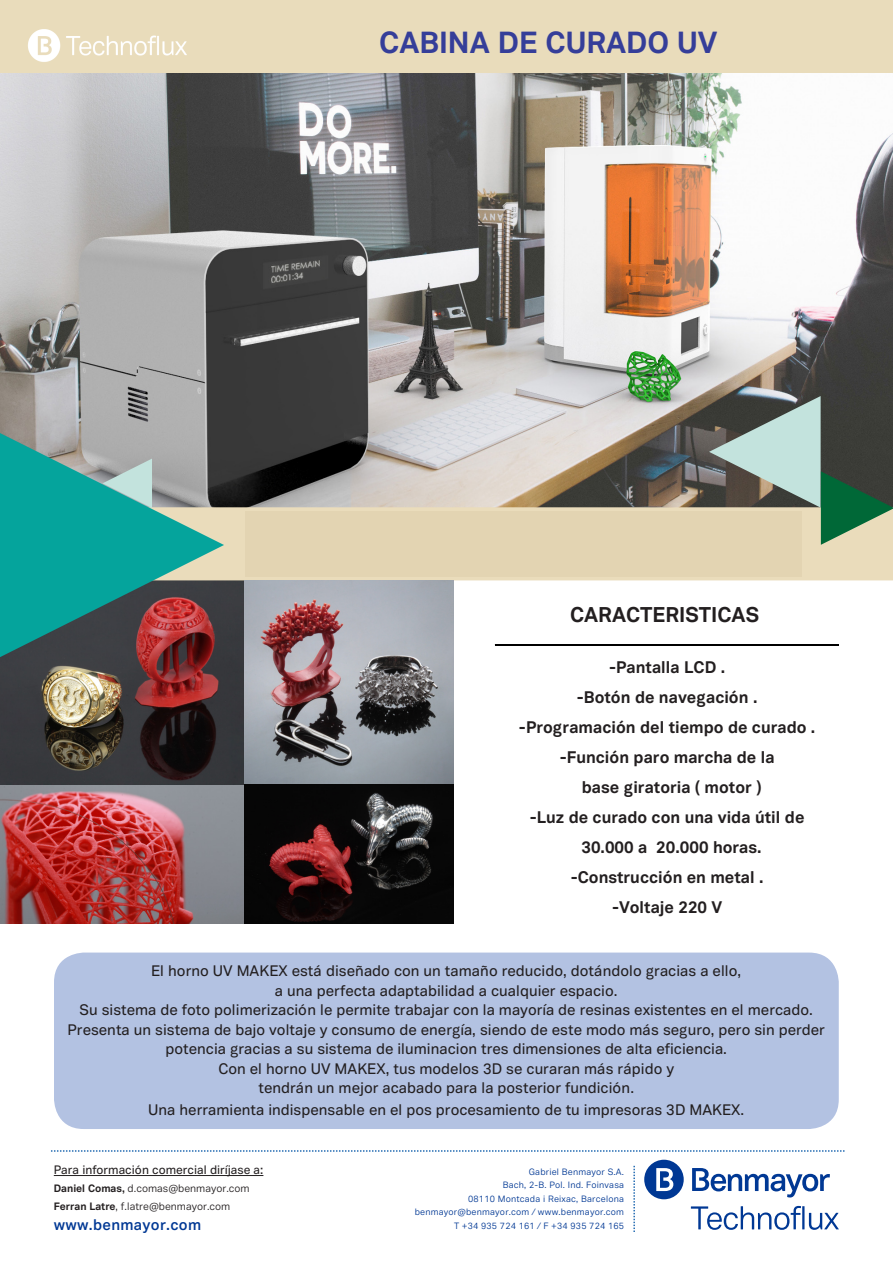
<style>
.page{position:relative;width:893px;height:1263px;background:#fff}
.page>*{position:absolute;margin:0;border:0;box-sizing:border-box;transform-origin:0 0}
.t1{font:700 30px "Vaud Display";color:#353e99}
.t2{font:700 21px "Vaud Display";color:#231f20}
.t3{font:700 16.5px "Vaud Display";color:#231f20}
.t4{font:500 15px/19.5px "Vaud Display";color:#231f20;text-align:center}
.t5{font:600 15px "Vaud";letter-spacing:.02em;color:#003894}
.t6{font:500 12px "Vaud";color:#231f20}
.t7{font:10.5px "Vaud";color:#231f20}
.t8{font:9px "Vaud";letter-spacing:.02em;color:#003894}
.s1{font-weight:700}
</style>
<div class="page">
<div style="left:54px;top:952px;width:785px;height:177px;background:#b3c2e2;border-radius:30px"></div>
<img style="left:0;top:580px;width:454px;height:344px">
<svg style="left:633px;top:1166px;width:2px;height:66px"></svg>
<svg style="left:51px;top:1150px;width:793px;height:1px"></svg>
<hr style="left:54px;top:1175px;width:209px;height:1px;background:#231f20">
<div style="left:0;top:0;width:893px;height:73px;background:#e9dcbb"></div>
<img style="left:28px;top:29px;width:159px;height:33px">
<img style="left:1px;top:73px;width:891px;height:434px">
<svg style="left:224px;top:507px;width:299px;height:73px;background:#e8dab9"></svg>
<svg style="left:0;top:433px;width:224px;height:224px;background:#448b86"></svg>
<svg style="left:103px;top:459px;width:49px;height:49px;background:#8ec3be"></svg>
<hr style="left:495px;top:644px;width:359px;height:2px;background:#000">
<svg style="left:523px;top:396px;width:370px;height:185px;background:#8b8f81"></svg>
<svg style="left:691px;top:1206px;width:148px;height:24px"></svg>
<svg style="left:692px;top:1168px;width:138px;height:29px"></svg>
<svg style="left:644px;top:1160px;width:40px;height:39px"></svg>
<div style="left:839px;top:619px;width:42px;height:63px;background:#fff"></div>
<div style="left:245px;top:511px;width:556px;height:65px;background:#e3d4b2"></div>
<p class="t1" style="left:379px;top:24px;width:340px">CABINA DE CURADO UV</p>
<p class="t2" style="left:570px;top:601px;width:191px">CARACTERISTICAS</p>
<p class="t3" style="left:609px;top:657px;width:118px">-Pantalla LCD .</p>
<p class="t3" style="left:577px;top:687px;width:182px">-Botón de navegación .</p>
<p class="t3" style="left:519px;top:717px;width:298px">-Programación del tiempo de curado .</p>
<p class="t3" style="left:560px;top:747px;width:217px">-Función paro marcha de la</p>
<p class="t3" style="left:582px;top:777px;width:181px">base giratoria ( motor )</p>
<p class="t3" style="left:530px;top:807px;width:276px">-Luz de curado con una vida útil de</p>
<p class="t3" style="left:581px;top:837px;width:182px">30.000 a 20.000 horas.</p>
<p class="t3" style="left:571px;top:867px;width:194px">-Construcción en metal .</p>
<p class="t3" style="left:612px;top:897px;width:112px">-Voltaje 220 V</p>
<p class="t4" style="left:151px;top:961px;width:592px">El horno UV MAKEX está diseñado con un tamaño reducido, dotándolo gracias a ello,</p>
<p class="t4" style="left:275px;top:981px;width:344px">a una perfecta adaptabilidad a cualquier espacio.</p>
<p class="t4" style="left:80px;top:1000px;width:735px">Su sistema de foto polimerización le permite trabajar con la mayoría de resinas existentes en el mercado.</p>
<p class="t4" style="left:68px;top:1020px;width:759px">Presenta un sistema de bajo voltaje y consumo de energía, siendo de este modo más seguro, pero sin perder potencia gracias a su sistema de iluminacion tres dimensiones de alta eficiencia.</p>
<p class="t4" style="left:218px;top:1059px;width:457px">Con el horno UV MAKEX, tus modelos 3D se curaran más rápido y</p>
<p class="t4" style="left:258px;top:1078px;width:377px">tendrán un mejor acabado para la posterior fundición.</p>
<p class="t4" style="left:148px;top:1100px;width:598px">Una herramienta indispensable en el pos procesamiento de tu impresoras 3D MAKEX.</p>
<p class="t6" style="left:54px;top:1163px;width:211px">Para información comercial diríjase a:</p>
<p class="t7" style="left:54px;top:1182px;width:197px"><span class="s1">Daniel Comas,</span> d.comas@benmayor.com</p>
<p class="t7" style="left:54px;top:1200px;width:178px"><span class="s1">Ferran Latre</span>, f.latre@benmayor.com</p>
<p class="t5" style="left:54px;top:1215px;width:149px">www.benmayor.com</p>
<p class="t8" style="left:529px;top:1166px;width:97px">Gabriel Benmayor S.A.</p>
<p class="t8" style="left:503px;top:1179px;width:123px">Bach, 2-B. Pol. Ind. Foinvasa</p>
<p class="t8" style="left:468px;top:1193px;width:157px">08110 Montcada i Reixac, Barcelona</p>
<p class="t8" style="left:415px;top:1206px;width:211px">benmayor@benmayor.com / www.benmayor.com</p>
<p class="t8" style="left:454px;top:1220px;width:172px">T +34 935 724 161 / F +34 935 724 165</p>
</div>
